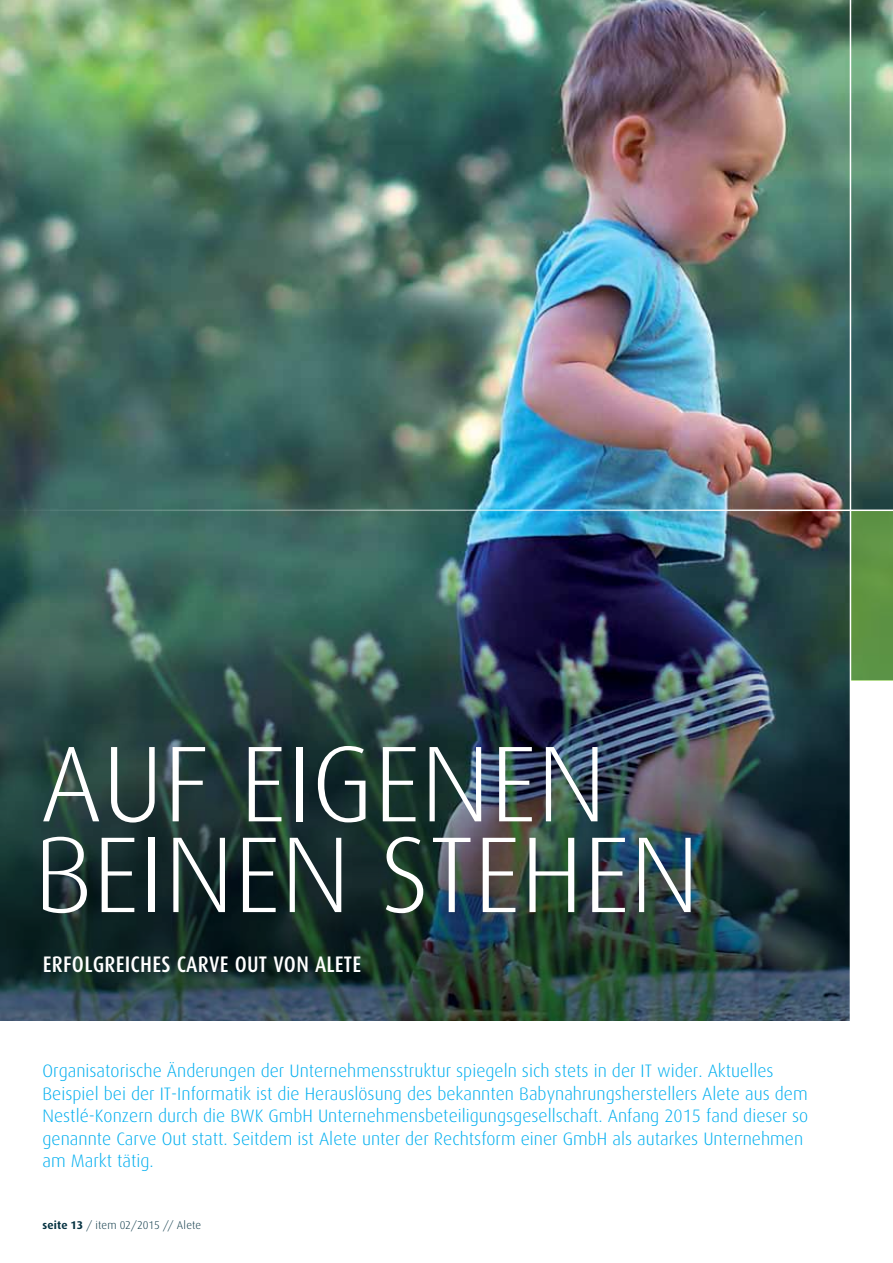
<style>
.page{position:relative;width:893px;height:1263px;background:#fff}
.page>*{position:absolute;margin:0;border:0;box-sizing:border-box;transform-origin:0 0}
.t1{font:300 108px/90.8px "Dax";color:#fff}
.t2{font:500 22.5px "Dax Condensed";letter-spacing:.01em;color:#fff}
.t3{font:300 18px/22.5px "Dax";color:#00aeef}
.t4{font:300 11.25px "Dax";color:#063342}
.s1{font-weight:700}
</style>
<div class="page">
<img style="left:0;top:0;width:893px;height:565px">
<img style="left:0;top:565px;width:850px;height:455px">
<div style="left:850px;top:510px;width:43px;height:170px;background:#5e9444"></div>
<hr style="left:0;top:509px;width:893px;height:2px;background:#fff">
<hr style="left:850px;top:0;width:1px;height:1033px;background:#fff">
<h1 class="t1" style="left:34px;top:740px;width:257px">Auf eigenen<br>Beinen</h1>
<h1 class="t1" style="left:380px;top:831px;width:52px">stehen</h1>
<p class="t2" style="left:43px;top:952px;width:301px">ERFOLGREICHES CARVE OUT VON ALETE</p>
<p class="t3" style="left:43px;top:1060px;width:767px">Organisatorische Änderungen der Unternehmensstruktur spiegeln sich stets in der IT wider. Aktuelles Beispiel bei der IT-Informatik ist die Herauslösung des bekannten Babynahrungsherstellers Alete aus dem Nestlé-Konzern durch die BWK GmbH Unternehmensbeteiligungsgesellschaft. Anfang 2015 fand dieser so genannte Carve Out statt. Seitdem ist Alete unter der Rechtsform einer GmbH als autarkes Unternehmen am Markt tätig.</p>
<p class="t4" style="left:43px;top:1219px;width:160px"><span class="s1">seite 13</span> / item 02/2015 // Alete</p>
</div>
